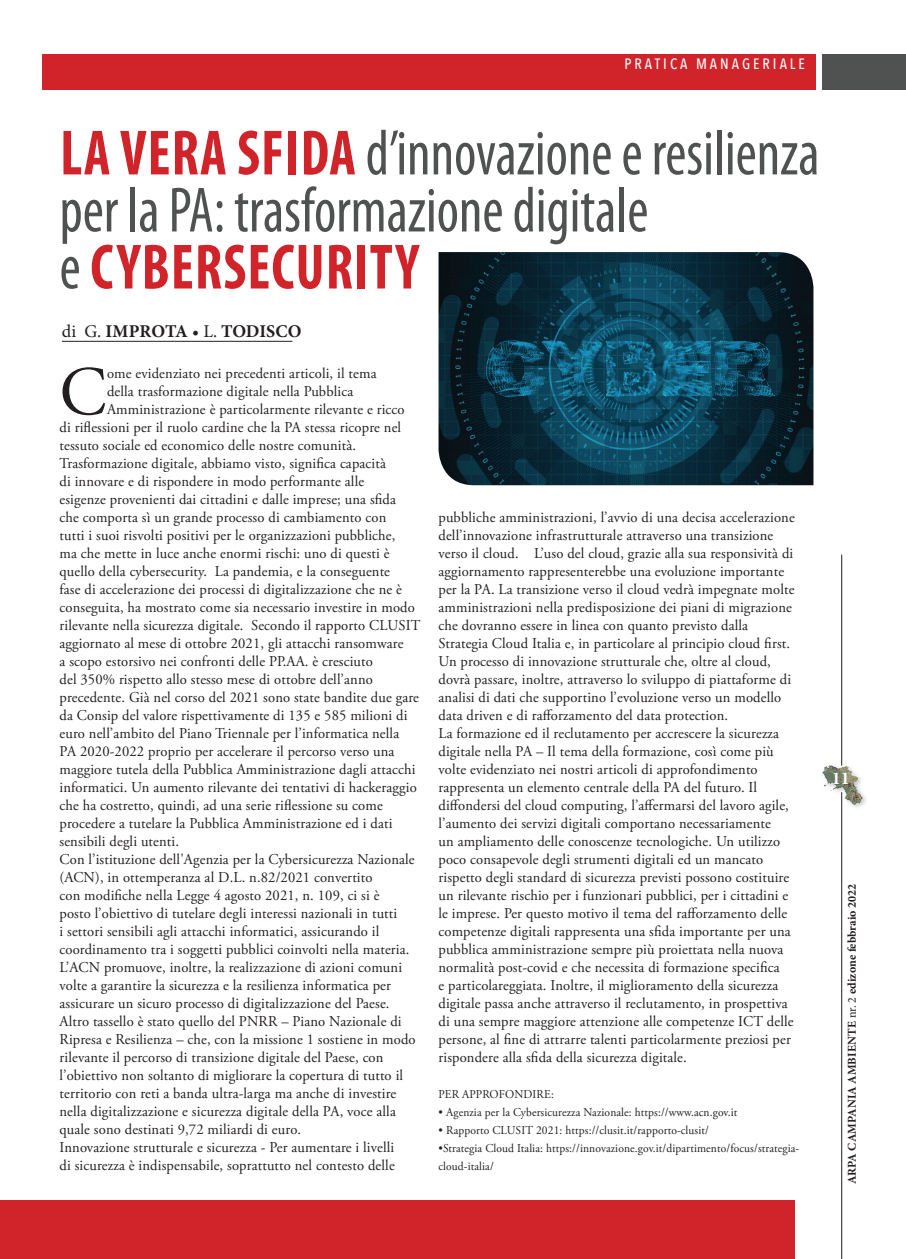
<style>
.page{position:relative;width:906px;height:1259px;background:#fff}
.page>*{position:absolute;margin:0;border:0;box-sizing:border-box;transform-origin:0 0}
.t1{font:69.3px "Adobe Garamond Pro";color:#231f20}
.t2{font:condensed 64.5px/57px "Myriad Pro";color:#505252;scale:.9 1}
.t3{font:700 18px "Minion Pro";letter-spacing:-.005em;color:#231f20}
.t4{font:700 18px "Minion Pro";color:#fff}
.t5{font:15px/18px "Adobe Garamond Pro";letter-spacing:.01em;color:#231f20}
.t6{font:500 15px "Avenir Next Condensed";letter-spacing:.2em;color:#fff}
.t7{font:12px/18px "Adobe Garamond Pro";letter-spacing:.01em;color:#231f20;scale:.96 1}
.t8{font:700 12px "Minion Pro";letter-spacing:.01em;color:#231f20}
.s1{font-weight:700;color:#d1232a}
.s2{font-weight:400}
</style>
<div class="page">
<div style="left:43px;top:54px;width:772px;height:36px;background:#d1232a"></div>
<div style="left:822px;top:54px;width:84px;height:36px;background:#505252"></div>
<hr style="left:841px;top:792px;width:1px;height:467px;background:#231f20">
<div style="left:821px;top:763px;width:48px;height:47px;background:#231f20;opacity:.27"></div>
<img style="left:821px;top:763px;width:47px;height:43px">
<hr style="left:841px;top:554px;width:1px;height:211px;background:#231f20">
<img style="left:438px;top:252px;width:375px;height:233px">
<hr style="left:62px;top:341px;width:230px;height:1px;background:#231f20">
<div style="left:0;top:1200px;width:794px;height:59px;background:#d1232a"></div>
<p class="t6" style="left:624px;top:55px;width:182px">PRATICA MANAGERIALE</p>
<h2 class="t2" style="left:60px;top:124px;width:846px"><span class="s1">LA VERA SFIDA</span> d’innovazione e resilienza per la PA: trasformazione digitale<br>e <span class="s1">CYBERSECURITY</span></h2>
<p class="t3" style="left:62px;top:319px;width:241px"><span class="s2">di G.</span> IMPROTA <span class="s2">• L.</span> TODISCO</p>
<h1 class="t1" style="left:60px;top:350px;width:48px">C</h1>
<p class="t5" style="left:107px;top:365px;width:271px">ome evidenziato nei precedenti articoli, il tema</p>
<p class="t5" style="left:107px;top:383px;width:248px">della trasformazione digitale nella Pubblica</p>
<p class="t5" style="left:107px;top:401px;width:299px">Amministrazione è particolarmente rilevante e ricco</p>
<p class="t5" style="left:60px;top:419px;width:343px">di riflessioni per il ruolo cardine che la PA stessa ricopre nel</p>
<p class="t5" style="left:60px;top:437px;width:298px">tessuto sociale ed economico delle nostre comunità.</p>
<p class="t5" style="left:60px;top:455px;width:328px">Trasformazione digitale, abbiamo visto, significa capacità</p>
<p class="t5" style="left:60px;top:473px;width:306px">di innovare e di rispondere in modo performante alle</p>
<p class="t5" style="left:60px;top:491px;width:338px">esigenze provenienti dai cittadini e dalle imprese; una sfida</p>
<p class="t5" style="left:60px;top:509px;width:328px">che comporta sì un grande processo di cambiamento con</p>
<p class="t5" style="left:60px;top:527px;width:337px">tutti i suoi risvolti positivi per le organizzazioni pubbliche,</p>
<p class="t5" style="left:60px;top:545px;width:331px">ma che mette in luce anche enormi rischi: uno di questi è</p>
<p class="t5" style="left:60px;top:563px;width:332px">quello della cybersecurity. La pandemia, e la conseguente</p>
<p class="t5" style="left:60px;top:581px;width:344px">fase di accelerazione dei processi di digitalizzazione che ne è</p>
<p class="t5" style="left:60px;top:599px;width:357px">conseguita, ha mostrato come sia necessario investire in modo</p>
<p class="t5" style="left:60px;top:617px;width:362px">rilevante nella sicurezza digitale. Secondo il rapporto CLUSIT</p>
<p class="t5" style="left:60px;top:635px;width:345px">aggiornato al mese di ottobre 2021, gli attacchi ransomware</p>
<p class="t5" style="left:60px;top:653px;width:315px">a scopo estorsivo nei confronti delle PP.AA. è cresciuto</p>
<p class="t5" style="left:60px;top:671px;width:315px">del 350% rispetto allo stesso mese di ottobre dell’anno</p>
<p class="t5" style="left:60px;top:689px;width:361px">precedente. Già nel corso del 2021 sono state bandite due gare</p>
<p class="t5" style="left:60px;top:707px;width:349px">da Consip del valore rispettivamente di 135 e 585 milioni di</p>
<p class="t5" style="left:60px;top:725px;width:341px">euro nell’ambito del Piano Triennale per l’informatica nella</p>
<p class="t5" style="left:60px;top:743px;width:336px">PA 2020-2022 proprio per accelerare il percorso verso una</p>
<p class="t5" style="left:60px;top:761px;width:357px">maggiore tutela della Pubblica Amministrazione dagli attacchi</p>
<p class="t5" style="left:60px;top:779px;width:359px">informatici. Un aumento rilevante dei tentativi di hackeraggio</p>
<p class="t5" style="left:60px;top:797px;width:325px">che ha costretto, quindi, ad una serie riflessione su come</p>
<p class="t5" style="left:60px;top:815px;width:334px">procedere a tutelare la Pubblica Amministrazione ed i dati</p>
<p class="t5" style="left:60px;top:833px;width:121px">sensibili degli utenti.</p>
<p class="t5" style="left:60px;top:851px;width:356px">Con l’istituzione dell'Agenzia per la Cybersicurezza Nazionale</p>
<p class="t5" style="left:60px;top:869px;width:314px">(ACN), in ottemperanza al D.L. n.82/2021 convertito</p>
<p class="t5" style="left:60px;top:887px;width:321px">con modifiche nella Legge 4 agosto 2021, n. 109, ci si è</p>
<p class="t5" style="left:60px;top:905px;width:339px">posto l’obiettivo di tutelare degli interessi nazionali in tutti</p>
<p class="t5" style="left:60px;top:923px;width:321px">i settori sensibili agli attacchi informatici, assicurando il</p>
<p class="t5" style="left:60px;top:941px;width:351px">coordinamento tra i soggetti pubblici coinvolti nella materia.</p>
<p class="t5" style="left:60px;top:959px;width:344px">L’ACN promuove, inoltre, la realizzazione di azioni comuni</p>
<p class="t5" style="left:60px;top:977px;width:333px">volte a garantire la sicurezza e la resilienza informatica per</p>
<p class="t5" style="left:60px;top:995px;width:331px">assicurare un sicuro processo di digitalizzazione del Paese.</p>
<p class="t5" style="left:60px;top:1013px;width:344px">Altro tassello è stato quello del PNRR – Piano Nazionale di</p>
<p class="t5" style="left:60px;top:1031px;width:357px">Ripresa e Resilienza – che, con la missione 1 sostiene in modo</p>
<p class="t5" style="left:60px;top:1049px;width:325px">rilevante il percorso di transizione digitale del Paese, con</p>
<p class="t5" style="left:60px;top:1067px;width:345px">l’obiettivo non soltanto di migliorare la copertura di tutto il</p>
<p class="t5" style="left:60px;top:1085px;width:338px">territorio con reti a banda ultra-larga ma anche di investire</p>
<p class="t5" style="left:60px;top:1103px;width:338px">nella digitalizzazione e sicurezza digitale della PA, voce alla</p>
<p class="t5" style="left:60px;top:1121px;width:243px">quale sono destinati 9,72 miliardi di euro.</p>
<p class="t5" style="left:60px;top:1139px;width:336px">Innovazione strutturale e sicurezza - Per aumentare i livelli</p>
<p class="t5" style="left:60px;top:1157px;width:337px">di sicurezza è indispensabile, soprattutto nel contesto delle</p>
<p class="t5" style="left:438px;top:509px;width:358px">pubbliche amministrazioni, l’avvio di una decisa accelerazione dell’innovazione infrastrutturale attraverso una transizione verso il cloud. L’uso del cloud, grazie alla sua responsività di aggiornamento rappresenterebbe una evoluzione importante per la PA. La transizione verso il cloud vedrà impegnate molte amministrazioni nella predisposizione dei piani di migrazione che dovranno essere in linea con quanto previsto dalla Strategia Cloud Italia e, in particolare al principio cloud first.<br>Un processo di innovazione strutturale che, oltre al cloud, dovrà passare, inoltre, attraverso lo sviluppo di piattaforme di analisi di dati che supportino l’evoluzione verso un modello data driven e di rafforzamento del data protection.<br>La formazione ed il reclutamento per accrescere la sicurezza digitale nella PA – Il tema della formazione, così come più volte evidenziato nei nostri articoli di approfondimento rappresenta un elemento centrale della PA del futuro. Il diffondersi del cloud computing, l’affermarsi del lavoro agile, l’aumento dei servizi digitali comportano necessariamente<br>un ampliamento delle conoscenze tecnologiche. Un utilizzo poco consapevole degli strumenti digitali ed un mancato rispetto degli standard di sicurezza previsti possono costituire un rilevante rischio per i funzionari pubblici, per i cittadini e le imprese. Per questo motivo il tema del rafforzamento delle competenze digitali rappresenta una sfida importante per una pubblica amministrazione sempre più proiettata nella nuova normalità post-covid e che necessita di formazione specifica<br>e particolareggiata. Inoltre, il miglioramento della sicurezza digitale passa anche attraverso il reclutamento, in prospettiva di una sempre maggiore attenzione alle competenze ICT delle persone, al fine di attrarre talenti particolarmente preziosi per rispondere alla sfida della sicurezza digitale.</p>
<p class="t7" style="left:438px;top:1086px;width:122px">PER APPROFONDIRE:</p>
<p class="t7" style="left:438px;top:1104px;width:313px">• Agenzia per la Cybersicurezza Nazionale: https://www.acn.gov.it</p>
<p class="t7" style="left:438px;top:1122px;width:283px">• Rapporto CLUSIT 2021: https://clusit.it/rapporto-clusit/</p>
<p class="t7" style="left:438px;top:1140px;width:377px">•Strategia Cloud Italia: https://innovazione.gov.it/dipartimento/focus/strategia&shy;cloud-italia/</p>
<p class="t4" style="left:831px;top:765px;width:19px">11</p>
<p class="t8" style="left:843px;top:1184px;width:302px;rotate:-90deg">ARPA CAMPANIA AMBIENTE <span class="s2">nr. 2</span> edizone febbraio 2022</p>
</div>
